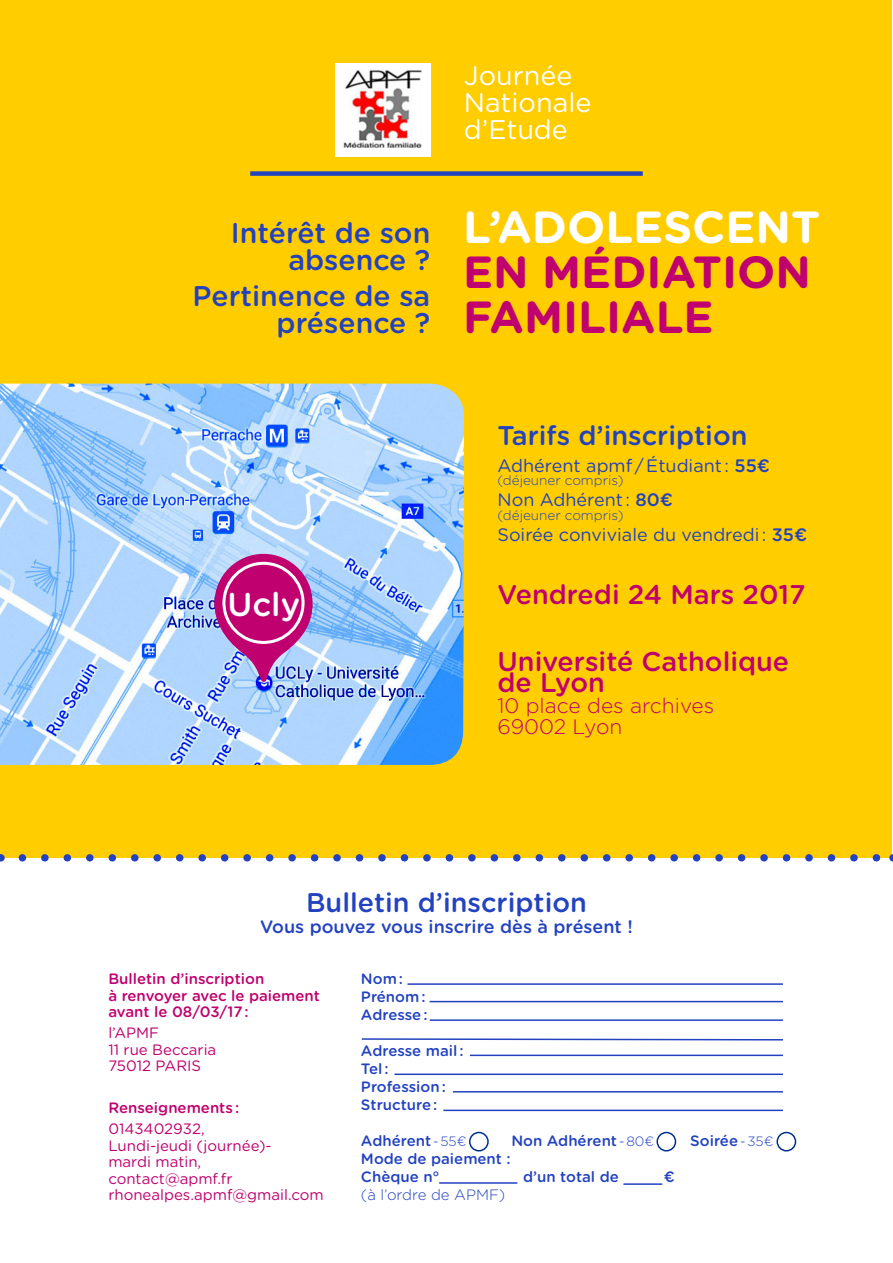
<style>
.page{position:relative;width:893px;height:1263px;background:#fff}
.page>*{position:absolute;margin:0;border:0;box-sizing:border-box;transform-origin:0 0}
.t1{font:700 45px "Gotham Rounded";color:#bf006e}
.t2{font:700 45px "Gotham Rounded";color:#fff}
.t3{font:500 33px "Gotham Rounded";color:#fff}
.t4{font:500 28.5px/27px "Gotham Rounded";color:#2242c0;text-align:right}
.t5{font:500 27px "Gotham Rounded";color:#bf006e}
.t6{font:500 27px "Gotham Rounded";color:#2242c0}
.t7{font:27px "Gotham Rounded";color:#fff}
.t8{font:300 21px "Gotham Rounded";color:#bf006e}
.t9{font:18px "Gotham Rounded";color:#2242c0}
.t10{font:500 18px "Gotham Rounded";color:#2242c0}
.t11{font:500 15px "Gotham Rounded";color:#2242c0}
.t12{font:15px "Gotham Rounded";color:#bf006e}
.t13{font:500 15px "Gotham Rounded";color:#bf006e}
.t14{font:300 15px "Gotham Rounded";color:#2242c0}
.t15{font:300 13.5px "Gotham Rounded";color:#2242c0}
.s1{font-weight:500}
</style>
<div class="page">
<div style="left:1px;top:0;width:891px;height:858px;background:#ffcd00"></div>
<div style="left:250px;top:171px;width:393px;height:5px;background:#2242c0"></div>
<div style="left:335px;top:63px;width:95px;height:93px;background:#fff"></div>
<img style="left:344px;top:70px;width:78px;height:78px">
<svg style="left:22px;top:854px;width:859px;height:7px"></svg>
<hr style="left:407px;top:983px;width:376px;height:2px;background:#2242c0">
<hr style="left:439px;top:1182px;width:78px;height:2px;background:#2242c0">
<hr style="left:430px;top:1001px;width:353px;height:1px;background:#2242c0">
<hr style="left:430px;top:1019px;width:353px;height:2px;background:#2242c0">
<hr style="left:394px;top:1073px;width:389px;height:2px;background:#2242c0">
<svg style="left:361px;top:1038px;width:422px;height:3px"></svg>
<hr style="left:453px;top:1091px;width:330px;height:1px;background:#2242c0">
<hr style="left:443px;top:1109px;width:340px;height:2px;background:#2242c0">
<hr style="left:470px;top:1054px;width:313px;height:2px;background:#2242c0">
<hr style="left:623px;top:1183px;width:39px;height:2px;background:#2242c0">
<div style="left:469px;top:1132px;width:20px;height:19px;border:2px solid #002e8d;border-radius:50%"></div>
<div style="left:656px;top:1132px;width:20px;height:19px;border:2px solid #002e8d;border-radius:50%"></div>
<div style="left:776px;top:1132px;width:20px;height:19px;border:2px solid #002e8d;border-radius:50%"></div>
<img style="left:0;top:384px;width:464px;height:381px">
<img style="left:215px;top:610px;width:97px;height:73px">
<div style="left:215px;top:554px;width:97px;height:98px;background:#bf006e;border-radius:50%"></div>
<div style="left:222px;top:562px;width:83px;height:82px;border:3px solid #fff;border-radius:50%"></div>
<p class="t4" style="left:231px;top:218px;width:201px">Intérêt de son absence ?</p>
<p class="t4" style="left:193px;top:281px;width:239px">Pertinence de sa présence ?</p>
<p class="t3" style="left:227px;top:580px;width:74px">Ucly</p>
<p class="t7" style="left:464px;top:57px;width:110px">Journée</p>
<p class="t7" style="left:464px;top:84px;width:129px">Nationale</p>
<p class="t7" style="left:464px;top:111px;width:106px">d’Etude</p>
<p class="t2" style="left:463px;top:194px;width:359px">’LADOLESCENT</p>
<p class="t1" style="left:463px;top:239px;width:349px">EN MÉDIATION</p>
<p class="t1" style="left:463px;top:284px;width:252px">FAMILIALE</p>
<p class="t6" style="left:497px;top:416px;width:251px">Tarifs d’inscription</p>
<p class="t9" style="left:497px;top:453px;width:274px">Adhérent apmf/Étudiant: <span class="s1">55€</span></p>
<p class="t15" style="left:497px;top:471px;width:128px">(déjeuner compris(</p>
<p class="t9" style="left:497px;top:488px;width:177px">Non Adhérent: <span class="s1">80€</span></p>
<p class="t15" style="left:497px;top:506px;width:128px">(déjeuner compris(</p>
<p class="t9" style="left:497px;top:522px;width:311px">Soirée conviviale du vendredi: <span class="s1">35€</span></p>
<p class="t5" style="left:497px;top:575px;width:310px">Vendredi 24 Mars 2017</p>
<p class="t5" style="left:497px;top:642px;width:293px">Université Catholique</p>
<p class="t5" style="left:497px;top:663px;width:109px">de Lyon</p>
<p class="t8" style="left:497px;top:692px;width:218px">10 place des archives</p>
<p class="t8" style="left:497px;top:713px;width:126px">69002 Lyon</p>
<p class="t6" style="left:306px;top:883px;width:282px">Bulletin d’inscription</p>
<p class="t10" style="left:260px;top:914px;width:374px">Vous pouvez vous inscrire dès à présent !</p>
<p class="t13" style="left:108px;top:968px;width:157px">Bulletin d’inscription</p>
<p class="t13" style="left:108px;top:985px;width:213px">à renvoyer avec le paiement</p>
<p class="t13" style="left:108px;top:1001px;width:142px">avant le 08/03/17:</p>
<p class="t12" style="left:108px;top:1022px;width:52px">’lAPMF</p>
<p class="t12" style="left:108px;top:1039px;width:109px">11 rue Beccaria</p>
<p class="t12" style="left:108px;top:1055px;width:94px">75012 PARIS</p>
<p class="t13" style="left:108px;top:1097px;width:132px">Renseignements:</p>
<p class="t12" style="left:108px;top:1119px;width:98px">0143402932,</p>
<p class="t12" style="left:108px;top:1135px;width:165px">Lundi-jeudi (journée -(</p>
<p class="t12" style="left:108px;top:1152px;width:94px">mardi matin,</p>
<p class="t12" style="left:108px;top:1168px;width:126px">contact@apmf f r.</p>
<p class="t12" style="left:108px;top:1185px;width:217px">rhonealpes.apmf@gmail.com</p>
<p class="t11" style="left:361px;top:968px;width:44px">Nom:</p>
<p class="t11" style="left:361px;top:986px;width:66px">Prénom:</p>
<p class="t11" style="left:361px;top:1004px;width:68px">Adresse:</p>
<p class="t11" style="left:361px;top:1040px;width:104px">Adresse mail:</p>
<p class="t11" style="left:361px;top:1058px;width:29px">Tel:</p>
<p class="t11" style="left:361px;top:1076px;width:86px">Profession:</p>
<p class="t11" style="left:361px;top:1094px;width:78px">Structure:</p>
<p class="t11" style="left:361px;top:1130px;width:72px">Adhérent</p>
<p class="t11" style="left:361px;top:1148px;width:151px">Mode de paiement :</p>
<p class="t11" style="left:511px;top:1130px;width:107px">Non Adhérent</p>
<p class="t15" style="left:433px;top:1132px;width:35px">-55€</p>
<p class="t15" style="left:619px;top:1132px;width:37px">-80€</p>
<p class="t11" style="left:361px;top:1166px;width:80px">Chèque n°</p>
<p class="t14" style="left:361px;top:1185px;width:146px">’ là( ordre de APMF(</p>
<p class="t11" style="left:523px;top:1166px;width:97px">d’un total de</p>
<p class="t11" style="left:664px;top:1166px;width:12px">€</p>
<p class="t11" style="left:690px;top:1130px;width:49px">Soirée</p>
<p class="t15" style="left:740px;top:1132px;width:35px">-35€</p>
</div>
